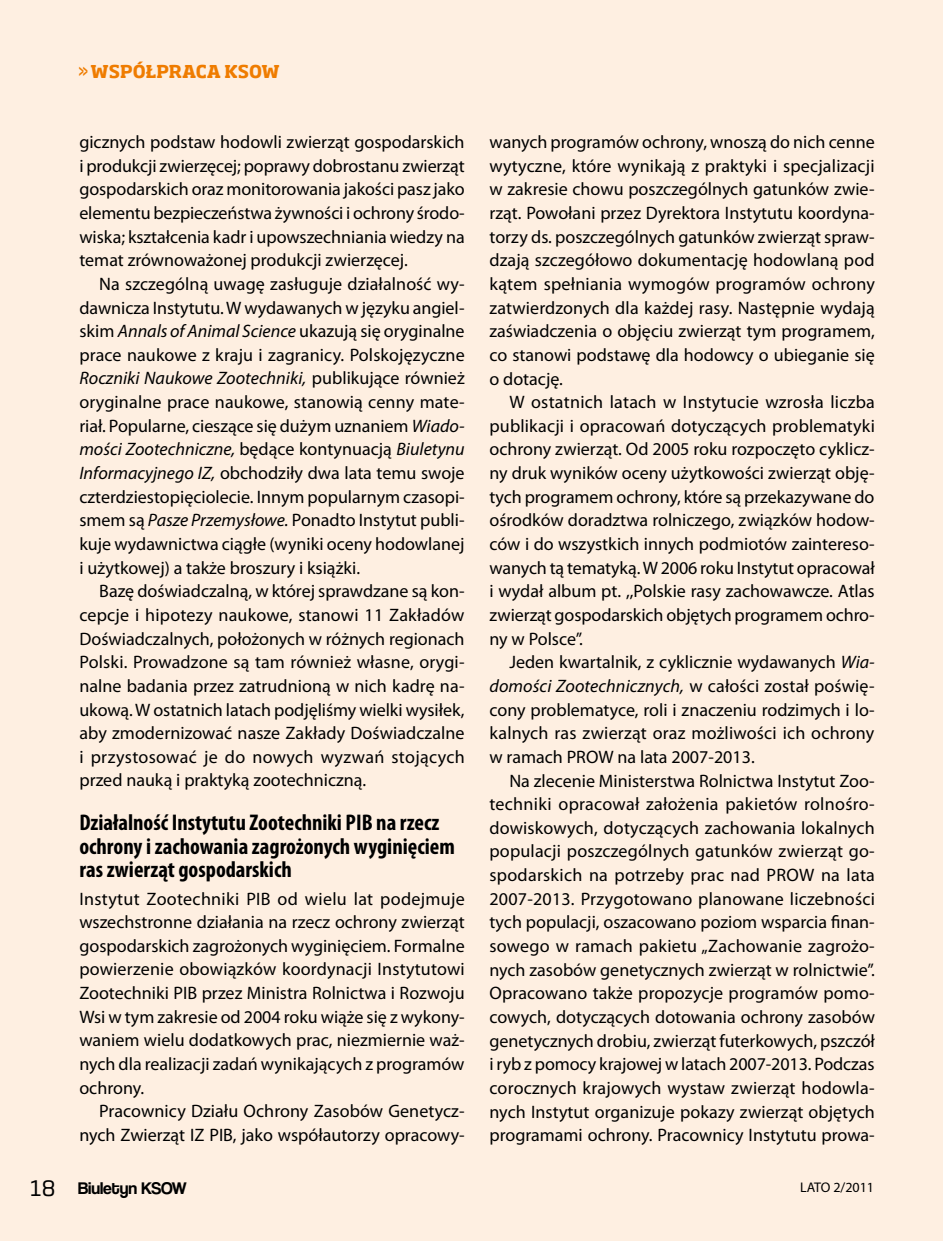
<style>
.page{position:relative;width:943px;height:1241px;background:#fff}
.page>*{position:absolute;margin:0;border:0;box-sizing:border-box;transform-origin:0 0}
.t1{font:700 condensed 22.75px/23.6px "Myriad Pro";color:#000}
.t2{font:18.03px/23.6px "Myriad Pro";color:#000;text-align:justify}
.t3{font:700 17.5px "Soho Pro";letter-spacing:-.005em;color:#ef7c00}
.t4{font:17.5px "Coolvetica Rg";color:#000}
.t5{font:14px "Myriad Pro";color:#000}
.s1{font-family:"Myriad Pro";font-weight:900}
.s2{font-style:italic}
.s3{font-family:"Soho Pro";font-size:21px}
</style>
<div class="page">
<div style="left:0;top:0;width:943px;height:1240px;background:#feefe1"></div>
<p class="t3" style="left:79px;top:59px;width:203px"><span class="s1">&gt;&gt;</span> WSPÓŁPRACA KSOW</p>
<p class="t2" style="left:79px;top:130px;width:387px">gicznych podstaw hodowli zwierząt gospodarskich i produkcji zwierzęcej; poprawy dobrostanu zwierząt gospodarskich oraz monitorowania jakości pasz jako elementu bezpieczeństwa żywności i ochrony środo&shy;wiska; kształcenia kadr i upowszechniania wiedzy na temat zrównoważonej produkcji zwierzęcej.</p>
<p class="t2" style="left:79px;top:272px;width:387px;text-indent:20px">Na szczególną uwagę zasługuje działalność wy&shy;dawnicza Instytutu. W wydawanych w języku angiel&shy;skim <span class="s2">Annals of Animal Science</span> ukazują się oryginalne prace naukowe z kraju i zagranicy. Polskojęzyczne <span class="s2">Roczniki Naukowe Zootechniki,</span> publikujące również oryginalne prace naukowe, stanowią cenny mate&shy;riał. Popularne, cieszące się dużym uznaniem <span class="s2">Wiado&shy;mości Zootechniczne,</span> będące kontynuacją <span class="s2">Biuletynu Informacyjnego IZ,</span> obchodziły dwa lata temu swoje czterdziestopięciolecie. Innym popularnym czasopi&shy;smem są <span class="s2">Pasze Przemysłowe.</span> Ponadto Instytut publi&shy;kuje wydawnictwa ciągłe (wyniki oceny hodowlanej i użytkowej) a także broszury i książki.</p>
<p class="t2" style="left:79px;top:579px;width:387px;text-indent:20px">Bazę doświadczalną, w której sprawdzane są kon&shy;cepcje i hipotezy naukowe, stanowi 11 Zakładów Doświadczalnych, położonych w różnych regionach Polski. Prowadzone są tam również własne, orygi&shy;nalne badania przez zatrudnioną w nich kadrę na&shy;ukową. W ostatnich latach podjęliśmy wielki wysiłek, aby zmodernizować nasze Zakłady Doświadczalne i przystosować je do nowych wyzwań stojących przed nauką i praktyką zootechniczną.</p>
<p class="t1" style="left:79px;top:810px;width:377px">Działalność Instytutu Zootechniki PIB na rzecz ochrony i zachowania zagrożonych wyginięciem ras zwierząt gospodarskich</p>
<p class="t2" style="left:79px;top:886px;width:387px">Instytut Zootechniki PIB od wielu lat podejmuje wszechstronne działania na rzecz ochrony zwierząt gospodarskich zagrożonych wyginięciem. Formalne powierzenie obowiązków koordynacji Instytutowi Zootechniki PIB przez Ministra Rolnictwa i Rozwoju Wsi w tym zakresie od 2004 roku wiąże się z wykony&shy;waniem wielu dodatkowych prac, niezmiernie waż&shy;nych dla realizacji zadań wynikających z programów ochrony.</p>
<p class="t2" style="left:79px;top:1098px;width:387px;text-align:right">Pracownicy Działu Ochrony Zasobów Genetycz&shy;nych Zwierząt IZ PIB, jako współautorzy opracowy-</p>
<p class="t2" style="left:489px;top:130px;width:387px">wanych programów ochrony, wnoszą do nich cenne wytyczne, które wynikają z praktyki i specjalizacji w zakresie chowu poszczególnych gatunków zwie&shy;rząt. Powołani przez Dyrektora Instytutu koordyna&shy;torzy ds. poszczególnych gatunków zwierząt spraw&shy;dzają szczegółowo dokumentację hodowlaną pod kątem spełniania wymogów programów ochrony zatwierdzonych dla każdej rasy. Następnie wydają zaświadczenia o objęciu zwierząt tym programem, co stanowi podstawę dla hodowcy o ubieganie się o dotację.</p>
<p class="t2" style="left:489px;top:390px;width:387px;text-indent:20px">W ostatnich latach w Instytucie wzrosła liczba publikacji i opracowań dotyczących problematyki ochrony zwierząt. Od 2005 roku rozpoczęto cyklicz&shy;ny druk wyników oceny użytkowości zwierząt obję&shy;tych programem ochrony, które są przekazywane do ośrodków doradztwa rolniczego, związków hodow&shy;ców i do wszystkich innych podmiotów zaintereso&shy;wanych tą tematyką. W 2006 roku Instytut opracował i wydał album pt. ,,Polskie rasy zachowawcze. Atlas zwierząt gospodarskich objętych programem ochro&shy;ny w Polsce”.</p>
<p class="t2" style="left:489px;top:650px;width:387px;text-indent:20px">Jeden kwartalnik, z cyklicznie wydawanych <span class="s2">Wia&shy;domości Zootechnicznych,</span> w całości został poświę&shy;cony problematyce, roli i znaczeniu rodzimych i lo&shy;kalnych ras zwierząt oraz możliwości ich ochrony w ramach PROW na lata 2007-2013.</p>
<p class="t2" style="left:489px;top:768px;width:387px;text-indent:20px">Na zlecenie Ministerstwa Rolnictwa Instytut Zoo&shy;techniki opracował założenia pakietów rolnośro&shy;dowiskowych, dotyczących zachowania lokalnych populacji poszczególnych gatunków zwierząt go&shy;spodarskich na potrzeby prac nad PROW na lata 2007-2013. Przygotowano planowane liczebności tych populacji, oszacowano poziom wsparcia finan&shy;sowego w ramach pakietu „Zachowanie zagrożo&shy;nych zasobów genetycznych zwierząt w rolnictwie”.<br>Opracowano także propozycje programów pomo&shy;cowych, dotyczących dotowania ochrony zasobów genetycznych drobiu, zwierząt futerkowych, pszczół i ryb z pomocy krajowej w latach 2007-2013. Podczas corocznych krajowych wystaw zwierząt hodowla&shy;nych Instytut organizuje pokazy zwierząt objętych programami ochrony. Pracownicy Instytutu prowa-</p>
<p class="t4" style="left:30px;top:1177px;width:158px"><span class="s3">18</span> Biuletyn KSOW</p>
<p class="t5" style="left:800px;top:1178px;width:76px">LATO 2/2011</p>
</div>
